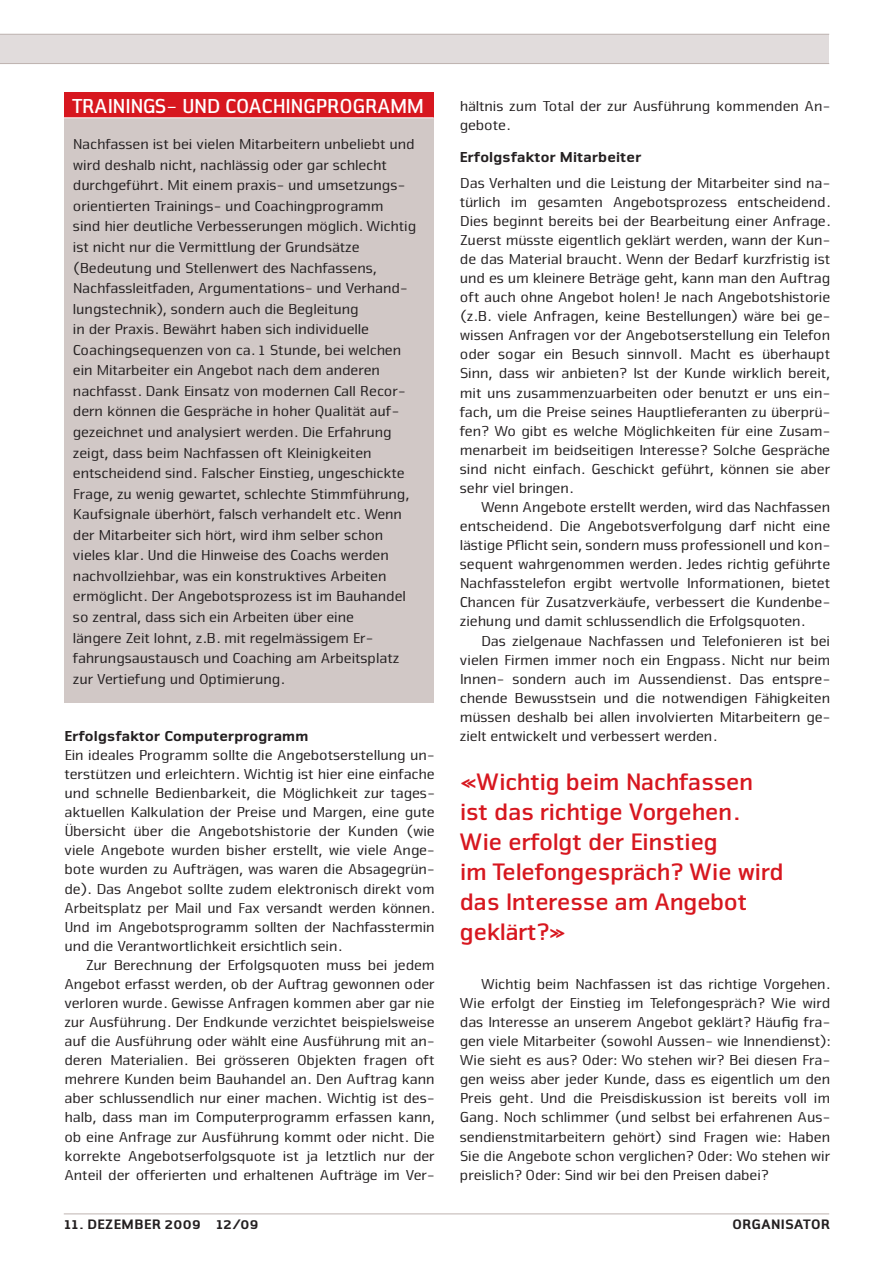
<style>
.page{position:relative;width:893px;height:1263px;background:#fff}
.page>*{position:absolute;margin:0;border:0;box-sizing:border-box;transform-origin:0 0}
.t1{font:700 24.75px/30px "Nuri 07";letter-spacing:.015em;color:#d7171f}
.t2{font:700 21px "Nuri 07";letter-spacing:.015em;color:#fff;scale:.95 1}
.t3{font:15px/19px "Nuri 04";letter-spacing:.015em;color:#231f20;text-align:justify}
.t4{font:900 15px "Nuri 10";letter-spacing:.015em;color:#231f20}
.t5{font:900 14.25px "Nuri 10";letter-spacing:.04em;color:#231f20}
</style>
<div class="page">
<hr style="left:64px;top:1213px;width:765px;height:1px;background:#beb3b0">
<div style="left:0;top:34px;width:829px;height:30px;background:#e1dcdc"></div>
<hr style="left:0;top:34px;width:829px;height:1px;background:#beb3b0">
<hr style="left:0;top:63px;width:829px;height:1px;background:#beb3b0">
<div style="left:64px;top:92px;width:370px;height:611px;background:#d1c8c6"></div>
<div style="left:64px;top:92px;width:370px;height:26px;background:#d7171f"></div>
<hr style="left:64px;top:118px;width:370px;height:1px;background:#fff">
<h2 class="t2" style="left:72px;top:93px;width:352px">Trainings- und Coachingprogramm</h2>
<p class="t3" style="left:72px;top:133px;width:344px;line-height:20.5px;text-align:left">Nachfassen ist bei vielen Mitarbeitern unbeliebt und wird deshalb nicht, nachlässig oder gar schlecht durch-geführt. Mit einem praxis- und umsetzungs&shy;orientierten Trainings- und Coachingprogramm<br>sind hier deutliche Verbesserungen möglich. Wichtig ist nicht nur die Vermittlung der Grundsätze (Bedeutung und Stellenwert des Nach-fassens, Nachfassleitfaden, Argumen-tations- und Verhand&shy;lungstechnik), sondern auch die Begleitung<br>in der Praxis. Bewährt haben sich individuelle Coachingsequenzen von ca. 1 Stunde, bei welchen ein Mitarbeiter ein Angebot nach dem anderen nachfasst. Dank Einsatz von modernen Call Recor&shy;dern können die Gespräche in hoher Qualität auf--- gezeichnet und analysiert werden. Die Erfahrung zeigt, dass beim Nach-fassen oft Kleinigkeiten entscheidend sind. Falscher Einstieg, ungeschickte Frage, zu wenig gewartet, schlechte Stimm-führung, Kaufsignale überhört, falsch verhandelt etc. Wenn der Mitarbeiter sich hört, wird ihm selber schon vieles klar. Und die Hinweise des Coachs werden nachvollziehbar, was ein konstruktives Arbeiten er-möglicht. Der Angebotsprozess ist im Bauhandel so zentral, dass sich ein Arbeiten über eine<br>längere Zeit lohnt, z.B. mit regelmässigem Er--- fah-rungs-austausch und Coaching am Arbeitsplatz zur Vertiefung und Opti- mierung.</p>
<p class="t4" style="left:64px;top:727px;width:245px">Erfolgsfaktor Computerprogramm</p>
<p class="t3" style="left:64px;top:745px;width:372px">Ein ideales Programm sollte die Angebotserstellung un&shy;terstützen und erleichtern. Wichtig ist hier eine einfache und schnelle Bedienbarkeit, die Möglichkeit zur tages&shy;aktuellen Kalkulation der Preise und Margen, eine gute Übersicht über die Angebotshistorie der Kunden (wie viele Angebote wurden bisher erstellt, wie viele Ange&shy;bote wurden zu Aufträgen, was waren die Absagegrün&shy;de). Das Angebot sollte zudem elektronisch direkt vom Arbeitsplatz per Mail und Fax versandt werden können.<br>Und im Angebotsprogramm sollten der Nach-fasstermin und die Verantwortlichkeit ersichtlich sein.</p>
<p class="t3" style="left:64px;top:955px;width:371px;text-indent:21px">Zur Berechnung der Erfolgsquoten muss bei jedem Angebot erfasst werden, ob der Auftrag gewonnen oder verloren wurde. Gewisse Anfragen kommen aber gar nie zur Ausführung. Der Endkunde verzichtet beispielsweise auf die Ausführung oder wählt eine Ausführung mit an&shy;deren Materialien. Bei grösseren Objekten fragen oft mehrere Kunden beim Bauhandel an. Den Auftrag kann aber schlussendlich nur einer machen. Wichtig ist des&shy;halb, dass man im Computerprogramm erfassen kann, ob eine Anfrage zur Ausführung kommt oder nicht. Die korrekte Angebotserfolgsquote ist ja letztlich nur der Anteil der offerierten und erhaltenen Aufträge im Ver-</p>
<p class="t3" style="left:459px;top:96px;width:371px">hältnis zum Total der zur Ausführung kommenden An&shy;gebote.</p>
<p class="t4" style="left:459px;top:148px;width:183px">Erfolgsfaktor Mitarbeiter</p>
<p class="t3" style="left:459px;top:173px;width:371px">Das Verhalten und die Leistung der Mitarbeiter sind na&shy;türlich im gesamten Angebotsprozess entscheidend.<br>Dies beginnt bereits bei der Bearbeitung einer Anfrage.<br>Zuerst müsste eigentlich geklärt werden, wann der Kun&shy;de das Material braucht. Wenn der Bedarf kurzfristig ist und es um kleinere Beträge geht, kann man den Auftrag oft auch ohne Angebot holen! Je nach Angebotshistorie (z.B. viele Anfragen, keine Bestellungen) wäre bei ge&shy;wissen Anfragen vor der Angebotserstellung ein Telefon oder sogar ein Besuch sinnvoll. Macht es überhaupt Sinn, dass wir anbieten? Ist der Kunde wirklich bereit, mit uns zusammenzuarbeiten oder benutzt er uns ein&shy;fach, um die Preise seines Hauptlieferanten zu überprü&shy;fen? Wo gibt es welche Möglichkeiten für eine Zusam&shy;menarbeit im beidseitigen Interesse? Solche Gespräche sind nicht einfach. Geschickt geführt, können sie aber sehr viel bringen.</p>
<p class="t3" style="left:459px;top:497px;width:371px;text-indent:21px">Wenn Angebote erstellt werden, wird das Nachfassen entscheidend. Die Angebotsverfolgung darf nicht eine lästige Pflicht sein, sondern muss professionell und kon&shy;sequent wahrgenommen werden. Jedes richtig geführte Nachfasstelefon ergibt wertvolle Informationen, bietet Chancen für Zusatzverkäufe, verbessert die Kundenbe&shy;ziehung und damit schlussendlich die Erfolgsquoten.</p>
<p class="t3" style="left:459px;top:630px;width:371px;text-indent:21px">Das zielgenaue Nachfassen und Telefonieren ist bei vielen Firmen immer noch ein Engpass. Nicht nur beim Innen- sondern auch im Aussendienst. Das entspre&shy;chende Bewusstsein und die notwendigen Fähigkeiten müssen deshalb bei allen involvierten Mitarbeitern ge&shy;zielt entwickelt und verbessert werden.</p>
<h1 class="t1" style="left:459px;top:766px;width:324px">«Wichtig beim Nachfassen ist das richtige Vorgehen.<br>Wie erfolgt der Einstieg<br>im Telefon-gespräch? Wie wird das Interesse am Angebot geklärt?»</h1>
<p class="t3" style="left:459px;top:974px;width:371px;text-indent:21px">Wichtig beim Nachfassen ist das richtige Vorgehen.<br>Wie erfolgt der Einstieg im Telefongespräch? Wie wird das Interesse an unserem Angebot geklärt? Häufig fra&shy;gen viele Mitarbeiter (sowohl Aussen- wie Innendienst):<br>Wie sieht es aus? Oder: Wo stehen wir? Bei diesen Fra&shy;gen weiss aber jeder Kunde, dass es eigentlich um den Preis geht. Und die Preisdiskussion ist bereits voll im Gang. Noch schlimmer (und selbst bei erfahrenen Aus&shy;sendienstmitarbeitern gehört) sind Fragen wie: Haben Sie die Angebote schon ver-glichen? Oder: Wo stehen wir preis-lich? Oder: Sind wir bei den Preisen dabei?</p>
<p class="t5" style="left:64px;top:1215px;width:196px">11. dezember 2009 12/09</p>
<p class="t5" style="left:732px;top:1215px;width:89px">OrganisatoR</p>
</div>
